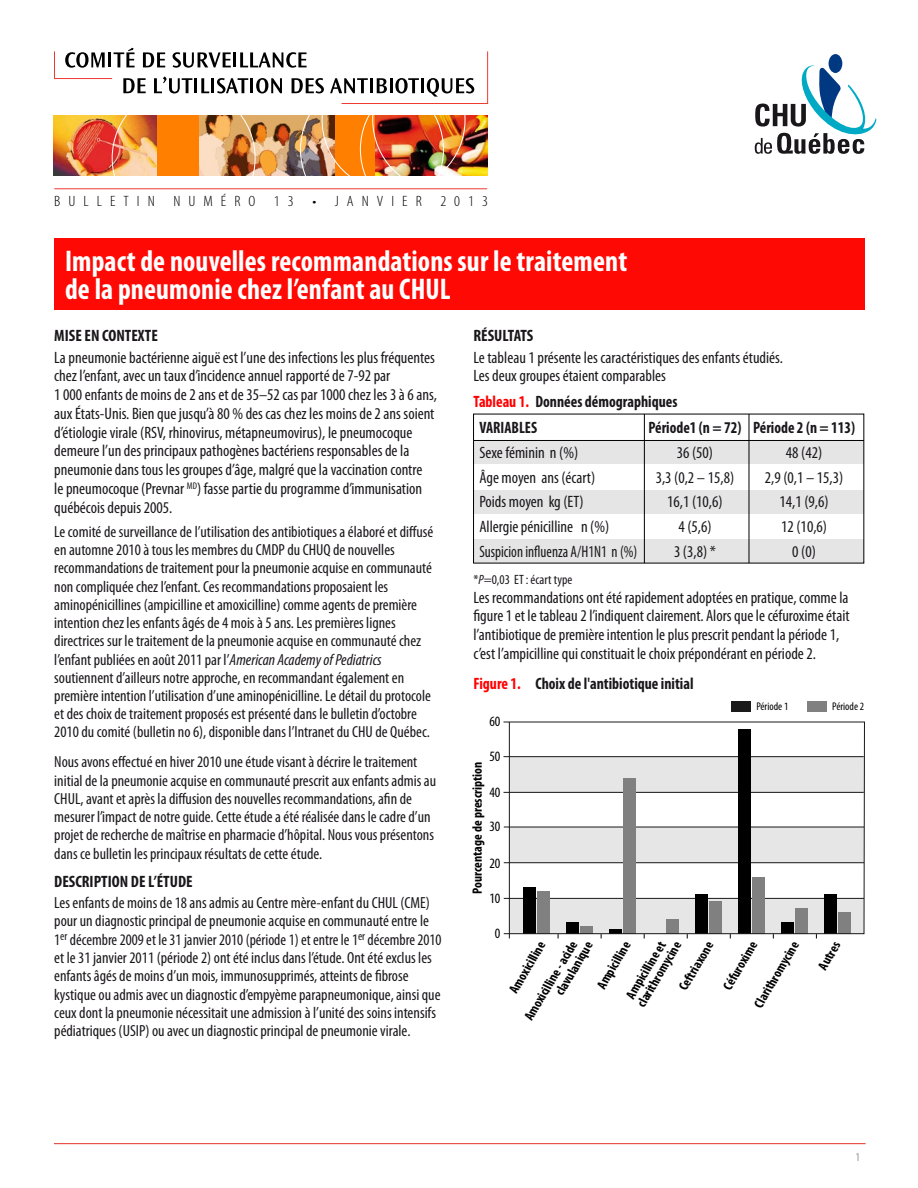
<style>
.page{position:relative;width:918px;height:1188px;background:#fff}
.page>*{position:absolute;margin:0;border:0;box-sizing:border-box;transform-origin:0 0}
.t1{font:700 condensed 30px/28.5px "Myriad Pro";letter-spacing:.005em;color:#fff;scale:.95 1}
.t2{font:condensed 16.5px/18.8px "Myriad Pro";color:#1a171b}
.t3{font:700 condensed 16.5px/26.2px "Myriad Pro";color:#1a171b;scale:.95 1}
.t4{font:700 condensed 16.5px "Myriad Pro";color:#1a171b}
.t5{font:700 condensed 16.5px "Myriad Pro";color:#1a171b;scale:.94 1}
.t6{font:condensed 16.5px "Myriad Pro";color:#1a171b;scale:.91 1}
.t7{font:condensed 16.05px/18.3px "Myriad Pro";color:#1a171b}
.t8{font:300 condensed 15px "Myriad Pro";letter-spacing:.495em;color:#000;scale:1.09 1}
.t9{font:condensed 14.4px "Myriad Pro";color:#000}
.t10{font:700 condensed 13.5px/27.2px "Myriad Pro";color:#000;text-align:center}
.t11{font:condensed 13.5px "Myriad Pro";color:#1a171b}
.t12{font:condensed 12px "Myriad Pro";color:#999}
.t13{font:condensed 11.1px "Myriad Pro";color:#000}
.s1{font-style:italic}
.s2{color:#f00}
</style>
<div class="page">
<div style="left:130px;top:116px;width:265px;height:60px;background:#ff7f00"></div>
<img style="left:375px;top:116px;width:113px;height:60px">
<img style="left:54px;top:116px;width:102px;height:60px">
<img style="left:200px;top:116px;width:134px;height:60px">
<svg style="left:330px;top:51px;width:158px;height:53px"></svg>
<svg style="left:54px;top:48px;width:270px;height:45px"></svg>
<hr style="left:54px;top:188px;width:433px;height:1px;background:#ee3b32">
<hr style="left:54px;top:1143px;width:812px;height:1px;background:#e5312b">
<div style="left:829px;top:54px;width:13px;height:19px;background:#003882;border-radius:50%"></div>
<svg style="left:755px;top:65px;width:121px;height:89px"></svg>
<div style="left:54px;top:238px;width:810px;height:71px;background:#ff0905"></div>
<div style="left:474px;top:440px;width:390px;height:24px;background:#e5e5e5"></div>
<div style="left:474px;top:491px;width:390px;height:23px;background:#e5e5e5"></div>
<div style="left:474px;top:540px;width:390px;height:23px;background:#e5e5e5"></div>
<hr style="left:474px;top:440px;width:390px;height:1px;background:#000">
<hr style="left:749px;top:414px;width:1px;height:149px;background:#000">
<hr style="left:644px;top:414px;width:1px;height:149px;background:#000">
<div style="left:731px;top:701px;width:20px;height:11px;background:#1a1a1a"></div>
<div style="left:807px;top:701px;width:20px;height:11px;background:#808080"></div>
<hr style="left:509px;top:722px;width:1px;height:216px;background:#1a171b">
<svg style="left:503px;top:721px;width:362px;height:213px"></svg>
<p class="t8" style="left:54px;top:193px;width:399px">BULLETIN NUMÉRO 13 • JANVIER 2013</p>
<h1 class="t1" style="left:65px;top:247px;width:593px">Impact de nouvelles recommandations sur le traitement de la pneumonie chez l’enfant au CHUL</h1>
<p class="t4" style="left:54px;top:326px;width:105px">MISE EN CONTEXTE</p>
<p class="t2" style="left:54px;top:348px;width:384px">La pneumonie bactérienne aiguë est l’une des infections les plus fréquentes chez l’enfant, avec un taux d’incidence annuel rapporté de 7-92 par<br>1 000 enfants de moins de 2 ans et de 35–52 cas par 1000 chez les 3 à 6 ans, aux États-Unis. Bien que jusqu’à 80 % des cas chez les moins de 2 ans soient d’étiologie virale (RSV, rhinovirus, métapneumovirus), le pneumocoque demeure l’un des principaux pathogènes bactériens responsables de la pneumonie dans tous les groupes d’âge, malgré que la vaccination contre<br>le pneumocoque (Prevnar <sup>MD</sup>) fasse partie du programme d’immunisation québécois depuis 2005.</p>
<p class="t7" style="left:54px;top:523px;width:381px">Le comité de surveillance de l’utilisation des antibiotiques a élaboré et diffusé en automne 2010 à tous les membres du CMDP du CHUQ de nouvelles recommandations de traitement pour la pneumonie acquise en communauté non compliquée chez l’enfant. Ces recommandations proposaient les aminopénicillines (ampicilline et amoxicilline) comme agents de première intention chez les enfants âgés de 4 mois à 5 ans. Les premières lignes directrices sur le traitement de la pneumonie acquise en communauté chez l’enfant publiées en août 2011 par l’<span class="s1">American Academy of Pediatrics </span>soutiennent d’ailleurs notre approche, en recommandant également en première intention l’utilisation d’une aminopénicilline. Le détail du protocole et des choix de traitement proposés est présenté dans le bulletin d’octobre 2010 du comité (bulletin no 6), disponible dans l’Intranet du CHU de Québec.</p>
<p class="t7" style="left:54px;top:753px;width:383px">Nous avons effectué en hiver 2010 une étude visant à décrire le traitement initial de la pneumonie acquise en communauté prescrit aux enfants admis au CHUL, avant et après la diffusion des nouvelles recommandations, afin de mesurer l’impact de notre guide. Cette étude a été réalisée dans le cadre d’un projet de recherche de maîtrise en pharmacie d’hôpital. Nous vous présentons dans ce bulletin les principaux résultats de cette étude.</p>
<p class="t4" style="left:54px;top:872px;width:140px">DESCRIPTION DE L’ÉTUDE</p>
<p class="t7" style="left:54px;top:894px;width:389px">Les enfants de moins de 18 ans admis au Centre mère-enfant du CHUL (CME) pour un diagnostic principal de pneumonie acquise en communauté entre le 1<sup>er</sup> décembre 2009 et le 31 janvier 2010 (période 1) et entre le 1<sup>er</sup> décembre 2010 et le 31 janvier 2011 (période 2) ont été inclus dans l’étude. Ont été exclus les enfants âgés de moins d’un mois, immunosupprimés, atteints de fibrose kystique ou admis avec un diagnostic d’empyème parapneumonique, ainsi que ceux dont la pneumonie nécessitait une admission à l’unité des soins intensifs pédiatriques (USIP) ou avec un diagnostic principal de pneumonie virale.</p>
<p class="t4" style="left:473px;top:326px;width:61px">RÉSULTATS</p>
<p class="t2" style="left:473px;top:348px;width:311px">Le tableau 1 présente les caractéristiques des enfants étudiés.<br>Les deux groupes étaient comparables</p>
<p class="t3" style="left:479px;top:389px;width:210px;text-indent:-6px"><span class="s2">Tableau 1.</span> Données démographiques<br>VARIABLES</p>
<p class="t5" style="left:649px;top:419px;width:221px">Période1 (n = 72) Période 2 (n = 113)</p>
<p class="t2" style="left:479px;top:443px;width:100px">Sexe féminin n (%)</p>
<p class="t2" style="left:677px;top:443px;width:38px">36 (50)</p>
<p class="t2" style="left:786px;top:443px;width:38px">48 (42)</p>
<p class="t2" style="left:479px;top:468px;width:117px">Âge moyen ans (écart)</p>
<p class="t2" style="left:656px;top:468px;width:80px">3,3 (0,2 – 15,8)</p>
<p class="t2" style="left:765px;top:468px;width:80px">2,9 (0,1 – 15,3)</p>
<p class="t2" style="left:479px;top:493px;width:106px">Poids moyen kg (ET)</p>
<p class="t2" style="left:667px;top:493px;width:57px">16,1 (10,6)</p>
<p class="t2" style="left:780px;top:493px;width:51px">14,1 (9,6)</p>
<p class="t2" style="left:479px;top:518px;width:131px">Allergie pénicilline n (%)</p>
<p class="t2" style="left:678px;top:518px;width:35px">4 (5,6)</p>
<p class="t2" style="left:781px;top:518px;width:47px">12 (10,6)</p>
<p class="t6" style="left:479px;top:542px;width:175px">Suspicion influenza A/H1N1 n (%)</p>
<p class="t2" style="left:674px;top:542px;width:43px">3 (3,8) *</p>
<p class="t2" style="left:792px;top:542px;width:25px">0 (0)</p>
<p class="t11" style="left:473px;top:572px;width:100px">*<span class="s1">P</span>=0,03 ET : écart type</p>
<p class="t2" style="left:473px;top:588px;width:378px">Les recommandations ont été rapidement adoptées en pratique, comme la figure 1 et le tableau 2 l’indiquent clairement. Alors que le céfuroxime était l’antibiotique de première intention le plus prescrit pendant la période 1, c’est l’ampicilline qui constituait le choix prépondérant en période 2.</p>
<p class="t3" style="left:473px;top:671px;width:233px"><span class="s2">Figure 1.</span> Choix de l'antibiotique initial</p>
<p class="t13" style="left:756px;top:700px;width:33px">Période 1</p>
<p class="t13" style="left:832px;top:700px;width:33px">Période 2</p>
<p class="t9" style="left:489px;top:714px;width:13px">60</p>
<p class="t9" style="left:489px;top:748px;width:13px">50</p>
<p class="t10" style="left:464px;top:894px;width:134px;rotate:-90deg">Pourcentage de prescription</p>
<p class="t9" style="left:489px;top:784px;width:13px">40</p>
<p class="t9" style="left:489px;top:819px;width:13px">30</p>
<p class="t9" style="left:489px;top:856px;width:13px">20</p>
<p class="t9" style="left:489px;top:890px;width:13px">10</p>
<p class="t9" style="left:495px;top:926px;width:7px">0</p>
<p class="t10" style="left:623px;top:995px;width:75px;line-height:13.5px;text-align:left;rotate:-59deg">Ampicilline et clarithromycine</p>
<p class="t10" style="left:493px;top:998px;width:92px;rotate:-59deg">Amoxicilline<br>Amoxicilline - acide</p>
<p class="t10" style="left:746px;top:999px;width:76px;rotate:-59deg">Clarithromycine</p>
<p class="t10" style="left:810px;top:961px;width:32px;rotate:-59deg">Autres</p>
<p class="t10" style="left:547px;top:987px;width:62px;rotate:-59deg">clavulanique</p>
<p class="t10" style="left:589px;top:981px;width:54px;rotate:-59deg">Ampicilline</p>
<p class="t10" style="left:671px;top:982px;width:56px;rotate:-59deg">Ceftriaxone</p>
<p class="t10" style="left:715px;top:981px;width:55px;rotate:-59deg">Céfuroxime</p>
<p class="t12" style="left:856px;top:1150px;width:6px">1</p>
</div>
